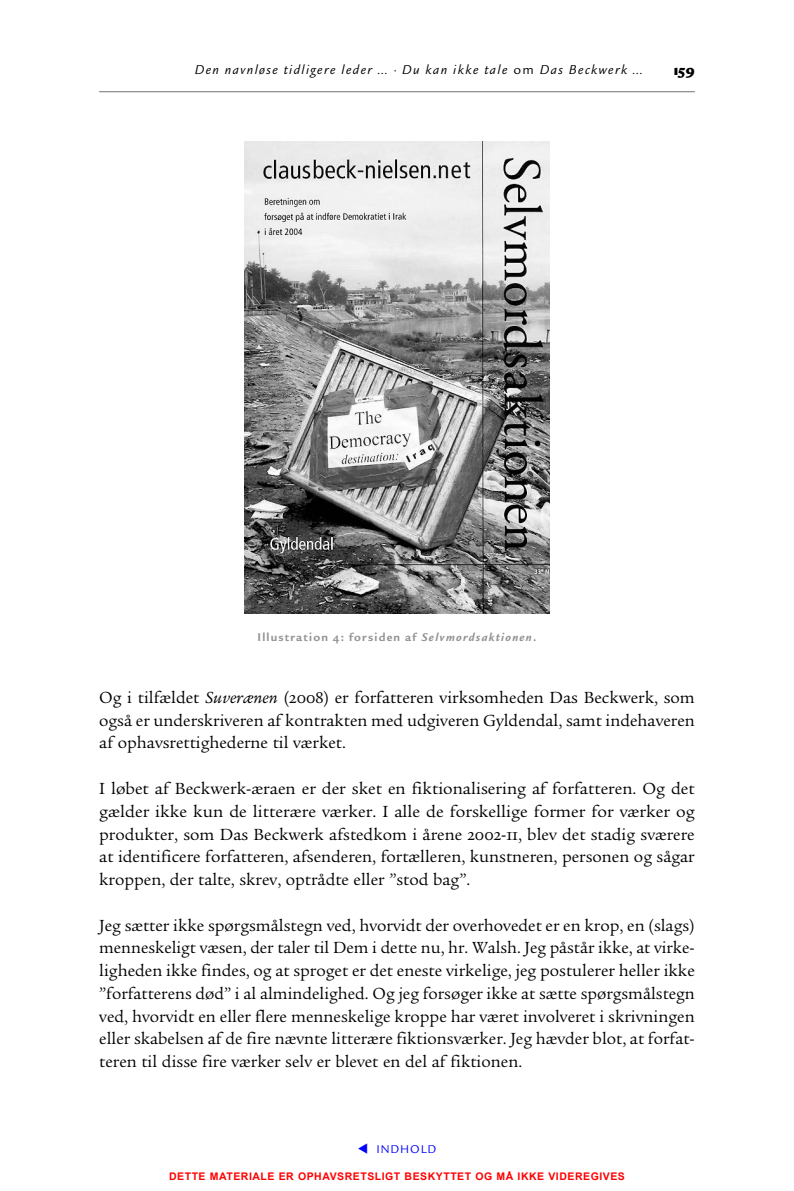
<style>
.page{position:relative;width:794px;height:1191px;background:#fff}
.page>*{position:absolute;margin:0;border:0;box-sizing:border-box;transform-origin:0 0}
.brød_luft_over{font:17.5px/22.8px "Legacy Serif Os F";color:#000;text-align:justify}
.t1{font:15.75px "Legacy Sans Ultra Os F";color:#000}
.t2{font:italic 14px "Legacy Sans Os F";letter-spacing:.1em;color:#000}
.figurtekst{font:700 12.25px "Legacy Sans Os F";letter-spacing:.1em;color:#939393}
.t3{font:12.25px "Legacy Sans Os F";letter-spacing:.075em;color:#00f}
.t4{font:700 10.5px "Arial";letter-spacing:.05em;color:#f00}
.s1{font-style:normal}
.s2{font-style:italic}
</style>
<div class="page">
<hr style="left:99px;top:91px;width:595px;height:1px;background:#939393">
<img style="left:244px;top:141px;width:306px;height:472px">
<p class="t2" style="left:195px;top:62px;width:450px">Den navnløse tidligere leder … · Du kan ikke tale <span class="s1">om</span> Das Beckwerk …</p>
<p class="t1" style="left:673px;top:61px;width:22px">159</p>
<p class="figurtekst" style="left:257px;top:630px;width:280px">Illustration 4: forsiden af <span class="s2">Selvmordsaktionen</span>.</p>
<p class="brød_luft_over" style="left:99px;top:686px;width:597px">Og i tilfældet <span class="s2">Suverænen</span> (2008) er forfatteren virksomheden Das Beckwerk, som også er underskriveren af kontrakten med udgiveren Gyldendal, samt indehaveren af ophavsrettighederne til værket.</p>
<p class="brød_luft_over" style="left:99px;top:777px;width:597px">I løbet af Beckwerk-æraen er der sket en fiktionalisering af forfatteren. Og det gælder ikke kun de litterære værker. I alle de forskellige former for værker og produkter, som Das Beckwerk afstedkom i årene 2002‑11, blev det stadig sværere at identificere forfatteren, afsenderen, fortælleren, kunstneren, personen og sågar kroppen, der talte, skrev, optrådte eller ”stod bag”.</p>
<p class="brød_luft_over" style="left:99px;top:913px;width:597px">Jeg sætter ikke spørgsmålstegn ved, hvorvidt der overhovedet er en krop, en (slags) menneskeligt væsen, der taler til Dem i dette nu, hr. Walsh. Jeg påstår ikke, at virke&shy;ligheden ikke findes, og at sproget er det eneste virkelige, jeg postulerer heller ikke ”forfatterens død” i al almindelighed. Og jeg forsøger ikke at sætte spørgsmålstegn ved, hvorvidt en eller flere menneskelige kroppe har været involveret i skrivningen eller skabelsen af de fire nævnte litterære fiktionsværker. Jeg hævder blot, at forfat&shy;teren til disse fire værker selv er blevet en del af fiktionen.</p>
<p class="t3" style="left:358px;top:1142px;width:80px">▼ INDHOLD</p>
<p class="t4" style="left:169px;top:1169px;width:457px">DETTE MATERIALE ER OPHAVSRETSLIGT BESKYTTET OG MÅ IKKE VIDEREGIVES</p>
</div>
